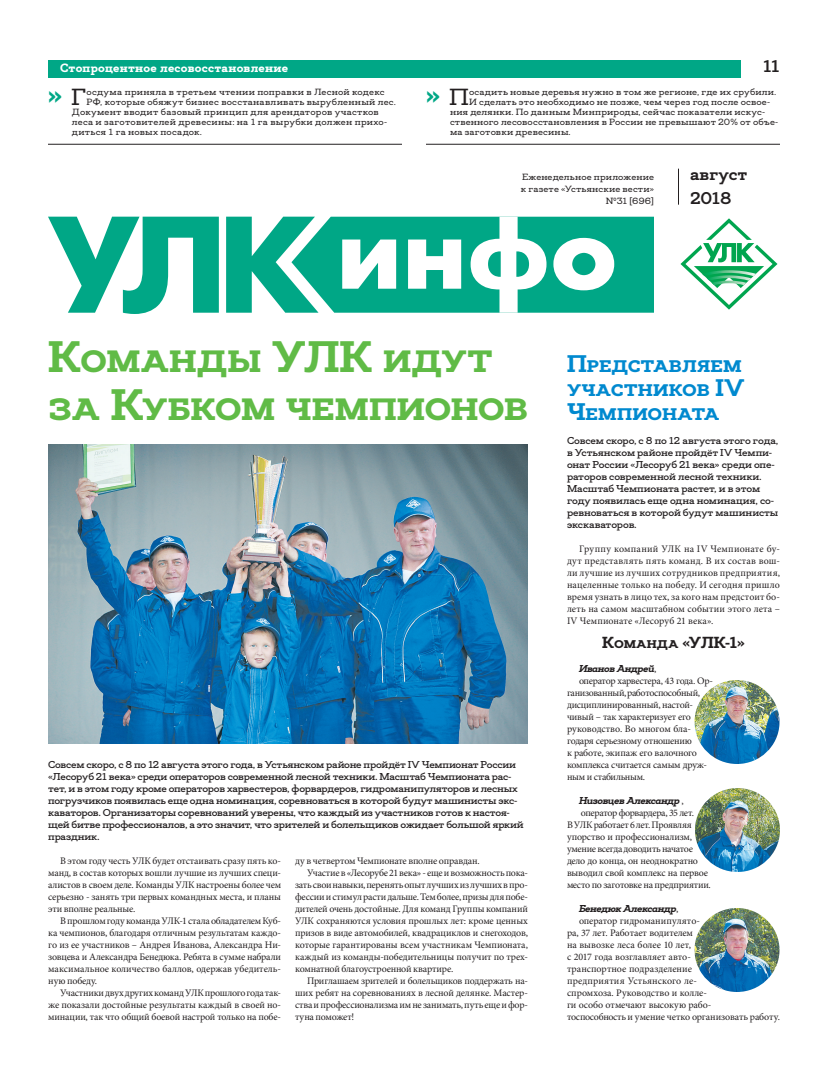
<style>
.page{position:relative;width:840px;height:1078px;background:#fff}
.page>*{position:absolute;margin:0;border:0;box-sizing:border-box;transform-origin:0 0}
.t1{font:800 44px/48px "Deposit Pro";letter-spacing:-.005em;color:#60bb46}
.t2{font:800 30px "Deposit Pro";color:#00a786}
.t3{font:800 24px/24px "Deposit Pro";letter-spacing:.005em;color:#0089cf}
.t4{font:700 17px/24px "Deposit Pro";letter-spacing:-.005em;color:#231f20}
.t5{font:800 16px "Deposit Pro";letter-spacing:.005em;color:#231f20}
.t6{font:800 12px "Deposit Pro";letter-spacing:.02em;color:#fff}
.t7{font:10px/12px "Minion Pro";letter-spacing:-.015em;color:#231f20;text-align:justify}
.t8{font:600 10px/12px "Deposit Pro";letter-spacing:-.02em;color:#231f20}
.t9{font:italic 800 10px "Deposit Pro";letter-spacing:-.04em;color:#231f20}
.t10{font:500 9px/12px "Deposit Pro";letter-spacing:.02em;color:#231f20;text-align:right}
.s1{font-weight:500;font-size:23.3px;color:#231f20}
.s2{font-family:"Minion Pro";font-weight:400;font-style:normal}
</style>
<div class="page">
<svg style="left:48px;top:217px;width:171px;height:97px"></svg>
<svg style="left:226px;top:217px;width:428px;height:96px"></svg>
<hr style="left:678px;top:169px;width:1px;height:36px;background:#231f20">
<div style="left:48px;top:60px;width:693px;height:18px;background:#00a786"></div>
<hr style="left:48px;top:144px;width:354px;height:1px;background:#231f20">
<hr style="left:426px;top:144px;width:354px;height:1px;background:#231f20">
<svg style="left:680px;top:218px;width:98px;height:92px"></svg>
<img style="left:48px;top:444px;width:480px;height:300px">
<img style="left:695px;top:680px;width:84px;height:84px">
<img style="left:695px;top:788px;width:85px;height:84px">
<img style="left:695px;top:908px;width:84px;height:84px">
<p class="t6" style="left:60px;top:60px;width:230px">Стопроцентное лесовосстановление</p>
<h3 class="t4" style="left:763px;top:54px;width:19px">11</h3>
<h2 class="t2" style="left:48px;top:76px;width:40px">» <span class="s1">Г</span></h2>
<p class="t10" style="left:87px;top:86px;width:300px">осдума приняла в третьем чтении поправки в Лесной кодекс</p>
<p class="t10" style="left:87px;top:96px;width:311px">РФ, которые обяжут бизнес восстанавливать вырубленный лес.</p>
<p class="t10" style="left:72px;top:106px;width:308px">Документ вводит базовый принцип для арендаторов участков</p>
<p class="t10" style="left:72px;top:116px;width:317px">леса и заготовителей древесины: на 1 га вырубки должен прихо-</p>
<p class="t10" style="left:72px;top:126px;width:132px">диться 1 га новых посадок.</p>
<h2 class="t2" style="left:426px;top:76px;width:45px">» <span class="s1">П</span></h2>
<p class="t10" style="left:469px;top:86px;width:309px">осадить новые деревья нужно в том же регионе, где их срубили.</p>
<p class="t10" style="left:469px;top:96px;width:303px">И сделать это необходимо не позже, чем через год после освое-</p>
<p class="t10" style="left:450px;top:106px;width:317px">ния делянки. По данным Минприроды, сейчас показатели искус-</p>
<p class="t10" style="left:450px;top:116px;width:330px">ственного лесовосстановления в России не превышают 20% от объе-</p>
<p class="t10" style="left:450px;top:126px;width:122px">ма заготовки древесины.</p>
<p class="t10" style="left:521px;top:171px;width:135px">Еженедельное приложение к газете «Устьянские вести» №31 [696]</p>
<h3 class="t4" style="left:690px;top:162px;width:59px">август<br>2018</h3>
<h1 class="t1" style="left:48px;top:333px;width:482px">Команды УЛК идут за Кубком чемпионов</h1>
<p class="t8" style="left:48px;top:759px;width:477px">Совсем скоро, с 8 по 12 августа этого года, в Устьянском районе пройдёт IV Чемпионат России «Лесоруб 21 века» среди операторов современной лесной техники. Масштаб Чемпионата рас&shy;тет, и в этом году кроме операторов харвестеров, форвардеров, гидроманипуляторов и лесных погрузчиков появилась еще одна номинация, соревноваться в которой будут машинисты экс&shy;каваторов. Организаторы соревнований уверены, что каждый из участников готов к настоя&shy;щей битве профессионалов, а это значит, что зрителей и болельщиков ожидает большой яркий праздник.</p>
<p class="t7" style="left:48px;top:855px;width:234px;text-indent:12px">В этом году честь УЛК будет отстаивать сразу пять ко&shy;манд, в состав которых вошли лучшие из лучших специ&shy;алистов в своем деле. Команды УЛК настроены более чем серьезно - занять три первых командных места, и планы эти вполне реальные.</p>
<p class="t7" style="left:48px;top:915px;width:234px;text-indent:12px">В прошлом году команда УЛК-1 стала обладателем Куб&shy;ка чемпионов, благодаря отличным результатам каждо&shy;го из ее участников – Андрея Иванова, Александра Ни&shy;зовцева и Александра Бенедюка. Ребята в сумме набрали максимальное количество баллов, одержав убедитель&shy;ную победу.</p>
<p class="t7" style="left:48px;top:987px;width:234px;text-indent:12px">Участники двух других команд УЛК прошлого года так&shy;же показали достойные результаты каждый в своей но&shy;минации, так что общий боевой настрой только на побе-</p>
<p class="t7" style="left:295px;top:855px;width:186px">ду в четвертом Чемпионате вполне оправдан.</p>
<p class="t7" style="left:307px;top:867px;width:222px">Участие в «Лесорубе 21 века» - еще и возможность пока-</p>
<p class="t7" style="left:295px;top:879px;width:234px">зать свои навыки, перенять опыт лучших из лучших в про-</p>
<p class="t7" style="left:295px;top:891px;width:234px">фессии и стимул расти дальше. Тем более, призы для побе-</p>
<p class="t7" style="left:295px;top:903px;width:234px">дителей очень достойные. Для команд Группы компаний</p>
<p class="t7" style="left:295px;top:915px;width:234px">УЛК сохраняются условия прошлых лет: кроме ценных</p>
<p class="t7" style="left:295px;top:927px;width:234px">призов в виде автомобилей, квадрациклов и снегоходов,</p>
<p class="t7" style="left:295px;top:939px;width:234px">которые гарантированы всем участникам Чемпионата,</p>
<p class="t7" style="left:295px;top:951px;width:234px">каждый из команды-победительницы получит по трех-</p>
<p class="t7" style="left:295px;top:963px;width:160px">комнатной благоустроенной квартире.</p>
<p class="t7" style="left:307px;top:975px;width:222px">Приглашаем зрителей и болельщиков поддержать на-</p>
<p class="t7" style="left:295px;top:987px;width:234px">ших ребят на соревнованиях в лесной делянке. Мастер-</p>
<p class="t7" style="left:295px;top:999px;width:234px">ства и профессионализма им не занимать, путь еще и фор-</p>
<p class="t7" style="left:295px;top:1011px;width:61px">туна поможет!</p>
<h3 class="t3" style="left:567px;top:352px;width:179px">Представляем участников IV<br>Чемпионата</h3>
<p class="t8" style="left:567px;top:435px;width:213px">Совсем скоро, с 8 по 12 августа этого года, в Устьянском районе пройдёт IV Чемпи&shy;онат России «Лесоруб 21 века» среди опе&shy;раторов современной лесной техники.<br>Масштаб Чемпионата растет, и в этом году появилась еще одна номинация, со&shy;ревноваться в которой будут машинисты экскаваторов.</p>
<p class="t7" style="left:567px;top:543px;width:215px;text-indent:12px">Группу компаний УЛК на IV Чемпионате бу&shy;дут представлять пять команд. В их состав вош&shy;ли лучшие из лучших сотрудников предприятия, нацеленные только на победу. И сегодня пришло время узнать в лицо тех, за кого нам предстоит бо&shy;леть на самом масштабном событии этого лета – IV Чемпионате «Лесоруб 21 века».</p>
<h3 class="t5" style="left:602px;top:633px;width:144px">Команда «УЛК-1»</h3>
<p class="t9" style="left:579px;top:662px;width:79px">Иванов Андрей<span class="s2">,</span></p>
<p class="t7" style="left:567px;top:675px;width:147px;text-align:left;text-indent:12px">оператор харвестера, 43 года. Ор&shy;ганизованный, работоспособный, дисциплинированный, настой&shy;чивый – так характеризует его руководство. Во многом бла&shy;годаря серьезному отношению<br>к работе, экипаж его валочного комплекса считается самым друж&shy;ным и стабильным.</p>
<p class="t9" style="left:579px;top:794px;width:106px">Низовцев Александр <span class="s2">,</span></p>
<p class="t7" style="left:567px;top:807px;width:145px;text-align:left;text-indent:14px">оператор форвардера, 35 лет.<br>В УЛК работает 6 лет. Проявляя упорство и профессионализм, умение всегда доводить начатое дело до конца, он неоднократно выводил свой комплекс на первое место по заготовке на предприятии.</p>
<p class="t9" style="left:579px;top:902px;width:101px">Бенедюк Александр<span class="s2">,</span></p>
<p class="t7" style="left:567px;top:915px;width:215px;text-align:left;text-indent:12px">оператор гидроманипулято-<br>ра, 37 лет. Работает водителем<br>на вывозке леса более 10 лет,<br>с 2017 года возглавляет авто-<br>транспортное подразделение<br>предприятия Устьянского ле-<br>спромхоза. Руководство и колле-<br>ги особо отмечают высокую рабо-<br>тоспособность и умение четко организовать работу.</p>
</div>
